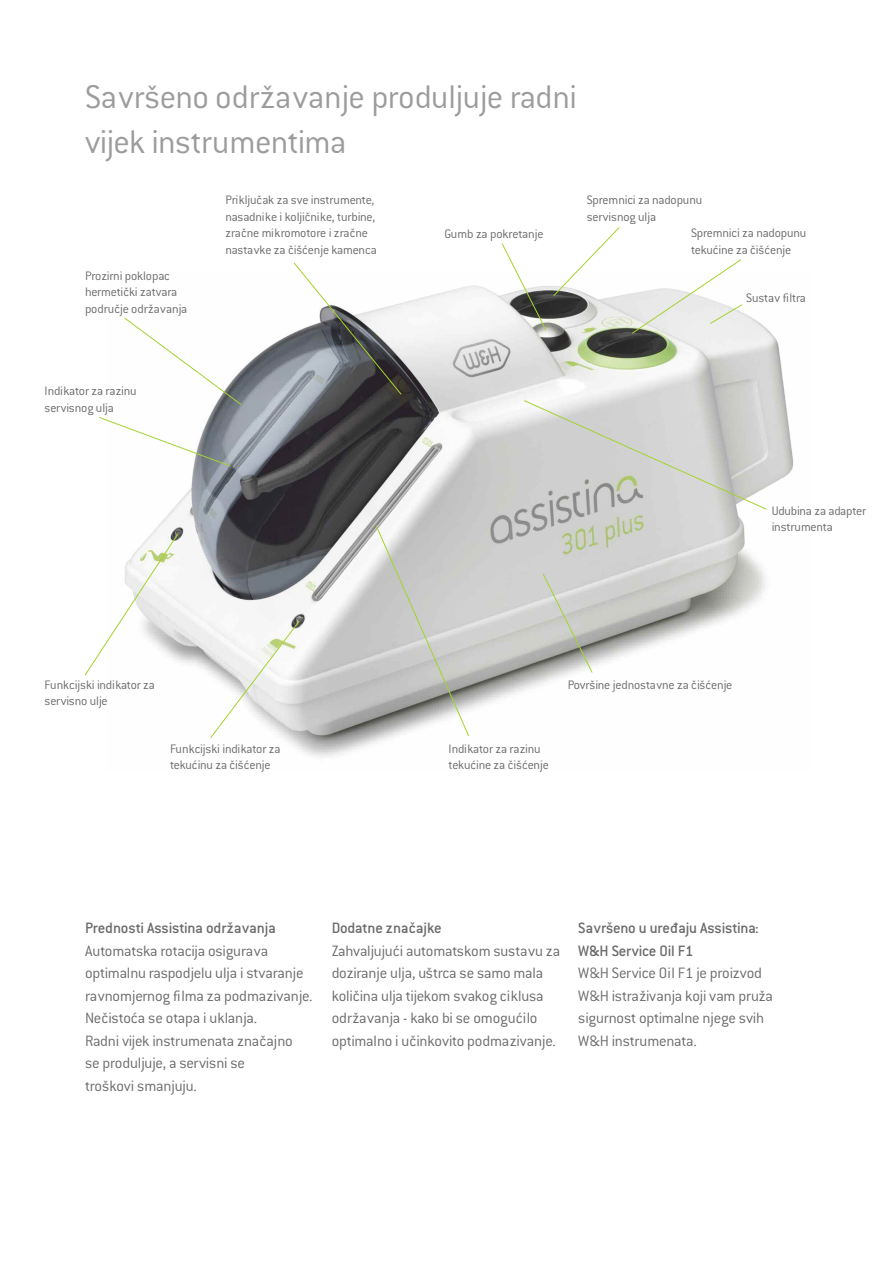
<style>
.page{position:relative;width:893px;height:1263px;background:#fff}
.page>*{position:absolute;margin:0;border:0;box-sizing:border-box;transform-origin:0 0}
.t1{font:300 36px/45px "ITC Conduit LTCE";letter-spacing:-.015em;color:#9c9c9c}
.t2{font:300 16.5px/22.5px "ITC Conduit LTCE";letter-spacing:-.01em;color:#6b6b6b}
.t3{font:500 16.5px/22.5px "ITC Conduit LTCE";letter-spacing:-.01em;color:#6b6b6b}
.t4{font:300 13.5px/16.5px "ITC Conduit LTCE";letter-spacing:-.015em;color:#6b6b6b}
</style>
<div class="page">
<img style="left:152px;top:285px;width:641px;height:473px">
<svg style="left:210px;top:620px;width:90px;height:119px"></svg>
<svg style="left:84px;top:533px;width:95px;height:143px"></svg>
<svg style="left:375px;top:524px;width:95px;height:213px;background:#c6c7c4"></svg>
<svg style="left:542px;top:573px;width:51px;height:100px;background:#c3c4bf"></svg>
<svg style="left:99px;top:416px;width:132px;height:51px"></svg>
<svg style="left:124px;top:317px;width:118px;height:89px"></svg>
<svg style="left:501px;top:227px;width:119px;height:104px"></svg>
<svg style="left:523px;top:400px;width:244px;height:110px;background:#cfd0cd"></svg>
<svg style="left:631px;top:259px;width:112px;height:75px"></svg>
<svg style="left:293px;top:262px;width:109px;height:133px"></svg>
<h1 class="t1" style="left:85px;top:78px;width:493px">Savršeno održavanje produljuje radni vijek instrumentima</h1>
<p class="t4" style="left:85px;top:269px;width:104px">Prozirni poklopac hermetički zatvara područje održavanja</p>
<p class="t4" style="left:225px;top:193px;width:153px">Priključak za sve instrumente, nasadnike i koljičnike, turbine, zračne mikromotore i zračne nastavke za čišćenje kamenca</p>
<p class="t4" style="left:444px;top:227px;width:101px">Gumb za pokretanje</p>
<p class="t4" style="left:587px;top:193px;width:117px">Spremnici za nadopunu servisnog ulja</p>
<p class="t4" style="left:691px;top:226px;width:117px">Spremnici za nadopunu tekućine za čišćenje</p>
<p class="t4" style="left:746px;top:291px;width:61px">Sustav filtra</p>
<p class="t4" style="left:45px;top:384px;width:93px">Indikator za razinu servisnog ulja</p>
<p class="t4" style="left:772px;top:504px;width:96px">Udubina za adapter instrumenta</p>
<p class="t4" style="left:45px;top:678px;width:112px">Funkcijski indikator za servisno ulje</p>
<p class="t4" style="left:170px;top:742px;width:112px">Funkcijski indikator za tekućinu za čišćenje</p>
<p class="t4" style="left:568px;top:678px;width:166px">Površine jednostavne za čišćenje</p>
<p class="t4" style="left:449px;top:742px;width:102px">Indikator za razinu tekućine za čišćenje</p>
<p class="t3" style="left:85px;top:918px;width:193px">Prednosti Assistina održavanja</p>
<p class="t2" style="left:85px;top:941px;width:229px">Automatska rotacija osigurava optimalnu raspodjelu ulja i stvaranje ravnomjernog filma za podmazivanje.<br>Nečistoća se otapa i uklanja.<br>Radni vijek instrumenata značajno<br>se produljuje, a servisni se<br>troškovi smanjuju.</p>
<p class="t3" style="left:332px;top:918px;width:112px">Dodatne značajke</p>
<p class="t2" style="left:332px;top:941px;width:230px">Zahvaljujući automatskom sustavu za doziranje ulja, uštrca se samo mala količina ulja tijekom svakog ciklusa održavanja - kako bi se omogućilo optimalno i učinkovito podmazivanje.</p>
<p class="t3" style="left:578px;top:918px;width:182px">Savršeno u uređaju Assistina:<br>W&amp;H Service Oil F1</p>
<p class="t2" style="left:578px;top:964px;width:196px">W&amp;H Service Oil F1 je proizvod<br>W&amp;H istraživanja koji vam pruža sigurnost optimalne njege svih<br>W&amp;H instrumenata.</p>
</div>
